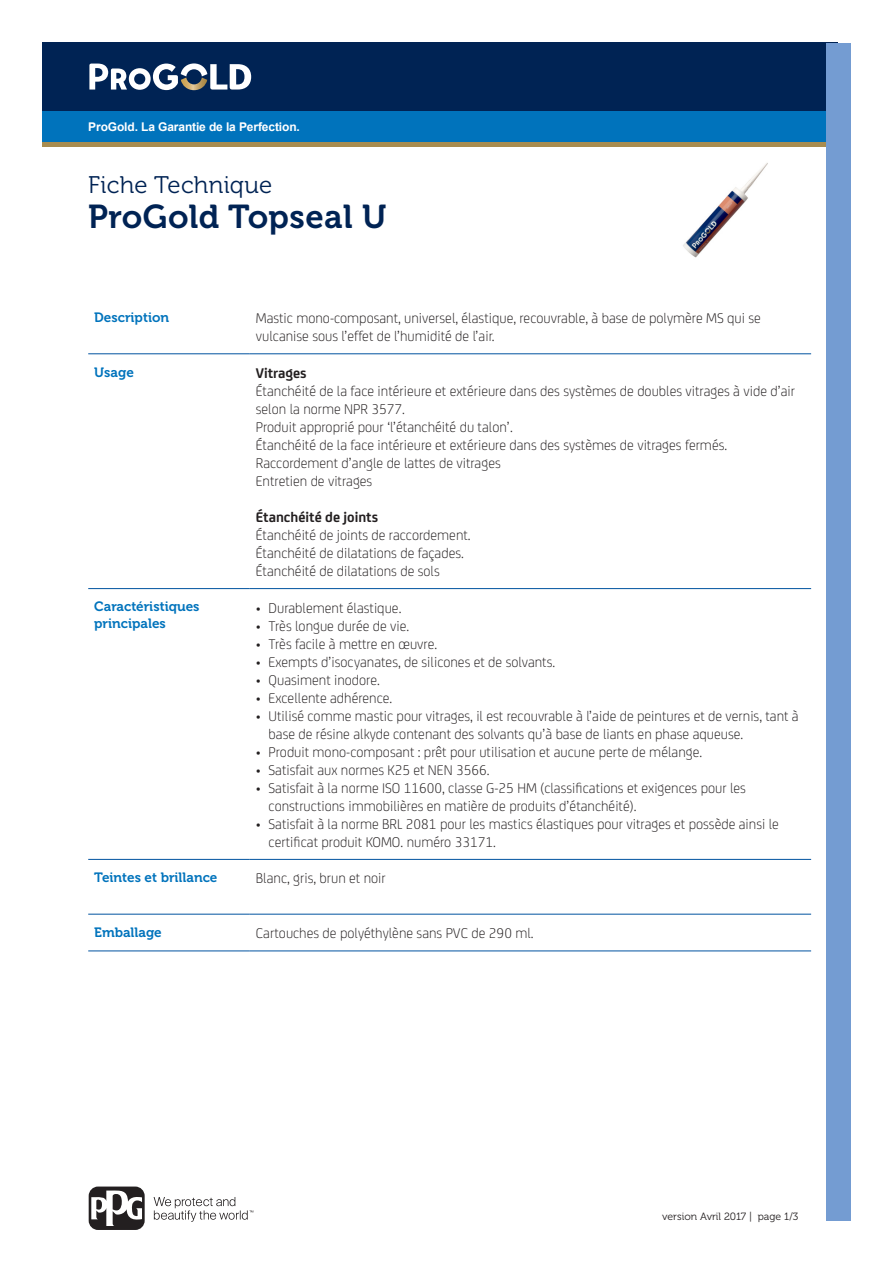
<style>
.page{position:relative;width:893px;height:1263px;background:#fff}
.page>*{position:absolute;margin:0;border:0;box-sizing:border-box;transform-origin:0 0}
.RH2{font:33px "Museo 700";letter-spacing:.01em;color:#002354}
.RH1{font:24px "Museo 300";letter-spacing:.01em;color:#002354}
.BODY{font:300 15px/18px "FS Joey";color:#231f20}
.KOP{font:13.5px/16.2px "Museo 700";color:#0073bc}
.ProGold{font:700 12px "Arial";letter-spacing:-.01em;color:#fff}
.VERSION{font:10.5px "Museo 300";color:#231f20}
.s1{font-weight:700}
</style>
<div class="page">
<div style="left:43px;top:43px;width:795px;height:69px;background:#002354"></div>
<div style="left:43px;top:112px;width:795px;height:34px;background:#0073bc"></div>
<hr style="left:43px;top:143px;width:795px;height:3px;background:#a88c4f">
<svg style="left:89px;top:63px;width:162px;height:27px"></svg>
<div style="left:825px;top:43px;width:25px;height:1177px;background:#749cd2"></div>
<svg style="left:89px;top:1187px;width:164px;height:43px"></svg>
<hr style="left:88px;top:353px;width:162px;height:1px;background:#0153a0">
<hr style="left:250px;top:353px;width:561px;height:1px;background:#0153a0">
<hr style="left:88px;top:588px;width:162px;height:1px;background:#0153a0">
<hr style="left:250px;top:588px;width:561px;height:1px;background:#0153a0">
<hr style="left:88px;top:859px;width:162px;height:1px;background:#0153a0">
<hr style="left:250px;top:859px;width:561px;height:1px;background:#0153a0">
<hr style="left:88px;top:914px;width:162px;height:1px;background:#0153a0">
<hr style="left:250px;top:914px;width:561px;height:1px;background:#0153a0">
<hr style="left:88px;top:950px;width:162px;height:1px;background:#0153a0">
<hr style="left:250px;top:950px;width:561px;height:1px;background:#0153a0">
<img style="left:683px;top:163px;width:85px;height:95px">
<p class="ProGold" style="left:88px;top:118px;width:213px">ProGold. La Garantie de la Perfection.</p>
<p class="RH1" style="left:88px;top:172px;width:186px">Fiche Technique</p>
<p class="RH2" style="left:88px;top:199px;width:300px">ProGold Topseal U</p>
<p class="KOP" style="left:94px;top:309px;width:76px">Description</p>
<p class="BODY" style="left:256px;top:308px;width:507px">Mastic mono-composant, universel, élastique, recouvrable, à base de polymère MS qui se vulcanise sous l’effet de l’humidité de l’air.</p>
<p class="KOP" style="left:94px;top:364px;width:41px">Usage</p>
<p class="BODY" style="left:256px;top:363px;width:541px"><span class="s1">Vitrages<br></span>Étanchéité de la face intérieure et extérieure dans des systèmes de doubles vitrages à vide d’air selon la norme NPR 3577.<br>Produit approprié pour ‘l’étanchéité du talon’.<br>Étanchéité de la face intérieure et extérieure dans des systèmes de vitrages fermés.<br>Raccordement d’angle de lattes de vitrages<br>Entretien de vitrages</p>
<p class="BODY" style="left:256px;top:507px;width:216px"><span class="s1">Étanchéité de joints<br></span>Étanchéité de joints de raccordement.<br>Étanchéité de dilatations de façades.<br>Étanchéité de dilatations de sols</p>
<p class="KOP" style="left:94px;top:599px;width:107px">Caractéristiques principales</p>
<p class="BODY" style="left:256px;top:598px;width:147px">• Durablement élastique.</p>
<p class="BODY" style="left:256px;top:616px;width:155px">• Très longue durée de vie.</p>
<p class="BODY" style="left:256px;top:634px;width:183px">• Très facile à mettre en œuvre.</p>
<p class="BODY" style="left:256px;top:652px;width:301px">• Exempts d’isocyanates, de silicones et de solvants.</p>
<p class="BODY" style="left:256px;top:670px;width:126px">• Quasiment inodore.</p>
<p class="BODY" style="left:256px;top:688px;width:138px">• Excellente adhérence.</p>
<p class="BODY" style="left:269px;top:706px;width:532px;text-indent:-13px">• Utilisé comme mastic pour vitrages, il est recouvrable à l’aide de peintures et de vernis, tant à base de résine alkyde contenant des solvants qu’à base de liants en phase aqueuse.</p>
<p class="BODY" style="left:256px;top:742px;width:448px">• Produit mono-composant : prêt pour utilisation et aucune perte de mélange.</p>
<p class="BODY" style="left:256px;top:760px;width:235px">• Satisfait aux normes K25 et NEN 3566.</p>
<p class="BODY" style="left:269px;top:778px;width:479px;text-indent:-13px">• Satisfait à la norme ISO 11600, classe G-25 HM (classifications et exigences pour les constructions immobilières en matière de produits d’étanchéité).</p>
<p class="BODY" style="left:269px;top:814px;width:512px;text-indent:-13px">• Satisfait à la norme BRL 2081 pour les mastics élastiques pour vitrages et possède ainsi le certificat produit KOMO. numéro 33171.</p>
<p class="KOP" style="left:94px;top:870px;width:125px">Teintes et brillance</p>
<p class="BODY" style="left:256px;top:868px;width:131px">Blanc, gris, brun et noir</p>
<p class="KOP" style="left:94px;top:924px;width:69px">Emballage</p>
<p class="BODY" style="left:256px;top:923px;width:279px">Cartouches de polyéthylène sans PVC de 290 ml.</p>
<p class="VERSION" style="left:662px;top:1210px;width:138px">version Avril 2017 | page 1/3</p>
</div>
